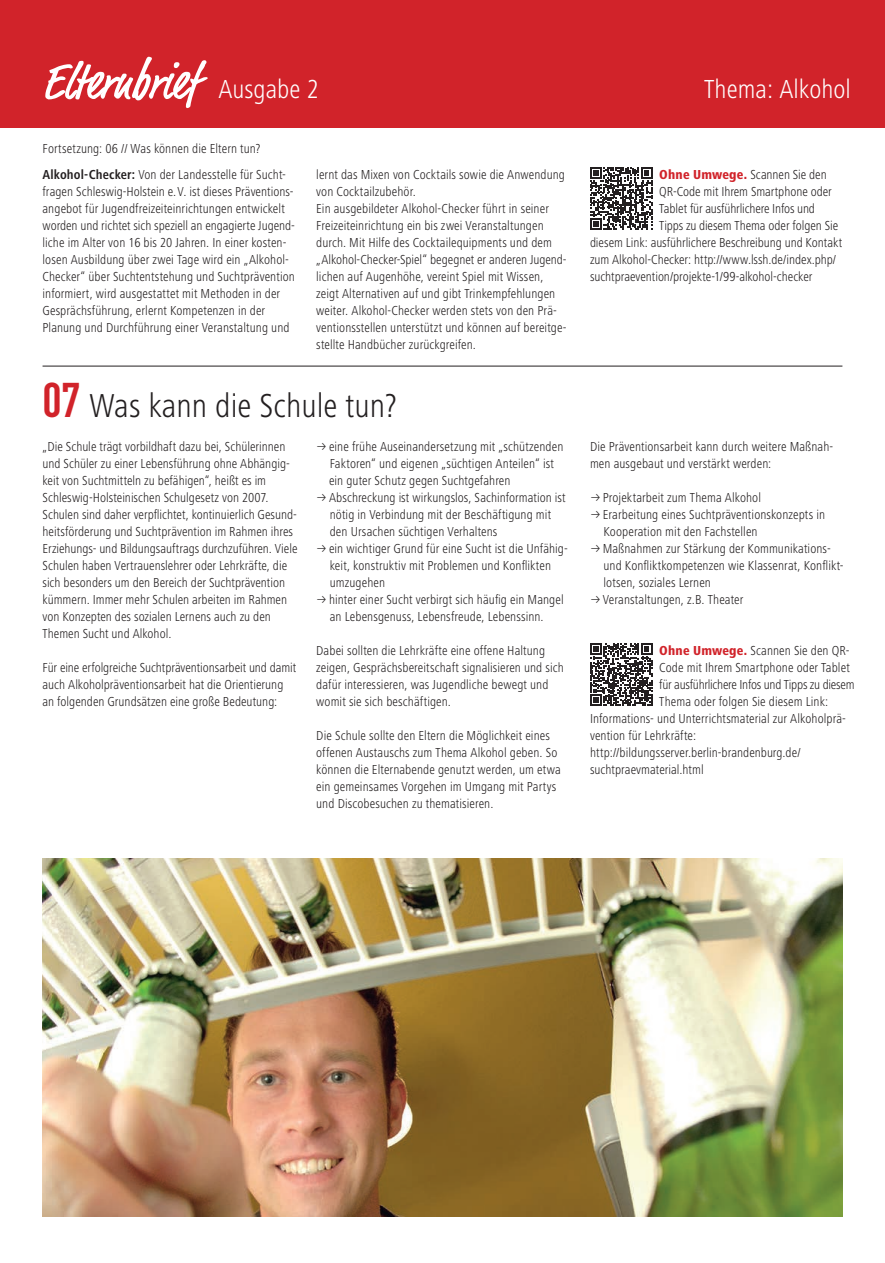
<style>
.page{position:relative;width:885px;height:1263px;background:#fff}
.page>*{position:absolute;margin:0;border:0;box-sizing:border-box;transform-origin:0 0}
.t1{font:500 condensed 51.3px "Market";color:#fff}
.t2{font:300 condensed 34.35px "Frutiger Next LT";color:#231f20}
.t3{font:300 condensed 27px "Frutiger Next LT";color:#fff}
.Fließtext{font:300 condensed 13.5px/17px "Frutiger Next LT";color:#231f20}
.Subhead{font:300 condensed 13.5px/17px "Frutiger Next LT";letter-spacing:.005em;color:#231f20}
.Aufzählung{font:300 condensed 13.5px/17px "Frutiger Next LT";letter-spacing:.005em;color:#231f20}
.Fließtext-2{font:300 condensed 13.5px "Frutiger Next LT";letter-spacing:-.02em;color:#231f20}
.s1{font-weight:700}
.s2{font-family:"DIN Cond";font-weight:700;font-stretch:normal;font-size:48px;color:#d1232a}
.s3{font-weight:800;color:#d1232a}
</style>
<div class="page">
<hr style="left:43px;top:366px;width:799px;height:1px;background:#231f20">
<div style="left:0;top:0;width:884px;height:128px;background:#d1232a"></div>
<svg style="left:132px;top:57px;width:20px;height:43px"></svg>
<img style="left:43px;top:859px;width:799px;height:357px">
<svg style="left:590px;top:167px;width:62px;height:63px"></svg>
<svg style="left:590px;top:643px;width:62px;height:63px"></svg>
<p class="t1" style="left:43px;top:51px;width:157px">Eltern rief</p>
<p class="t3" style="left:218px;top:75px;width:102px">Ausgabe 2</p>
<p class="t3" style="left:704px;top:75px;width:148px">Thema: Alkohol</p>
<p class="Fließtext" style="left:43px;top:140px;width:219px">Fortsetzung: 06 // Was können die Eltern tun?</p>
<p class="Subhead" style="left:43px;top:166px;width:254px"><span class="s1">Alkohol-Checker:</span> Von der Landesstelle für Sucht&shy;fragen Schleswig-Holstein e.V. ist dieses Präventions&shy;angebot für Jugendfreizeiteinrichtungen entwickelt worden und richtet sich speziell an engagierte Jugend&shy;liche im Alter von 16 bis 20 Jahren. In einer kosten&shy;losen Ausbildung über zwei Tage wird ein „Alkohol-Checker“ über Suchtentstehung und Suchtprävention informiert, wird ausgestattet mit Methoden in der Gesprächsführung, erlernt Kompetenzen in der Planung und Durchführung einer Veranstaltung und</p>
<p class="Subhead" style="left:316px;top:166px;width:250px">lernt das Mixen von Cocktails sowie die Anwendung von Cocktailzubehör.</p>
<p class="Subhead" style="left:316px;top:200px;width:252px">Ein ausgebildeter Alkohol-Checker führt in seiner Freizeiteinrichtung ein bis zwei Veranstaltungen durch. Mit Hilfe des Cocktailequipments und dem „Alkohol-Checker-Spiel“ begegnet er anderen Jugend&shy;lichen auf Augenhöhe, vereint Spiel mit Wissen, zeigt Alternativen auf und gibt Trinkempfehlungen weiter. Alkohol-Checker werden stets von den Prä&shy;ventionsstellen unterstützt und können auf bereitge&shy;stellte Handbücher zurückgreifen.</p>
<p class="t2" style="left:43px;top:387px;width:356px"><span class="s2">07</span> Was kann die Schule tun?</p>
<p class="Fließtext" style="left:43px;top:438px;width:256px">„Die Schule trägt vorbildhaft dazu bei, Schülerinnen und Schüler zu einer Lebensführung ohne Abhängig&shy;keit von Suchtmitteln zu befähigen“, heißt es im Schleswig-Holsteinischen Schulgesetz von 2007.<br>Schulen sind daher verpflichtet, kontinuierlich Gesund&shy;heitsförderung und Suchtprävention im Rahmen ihres Erziehungs- und Bildungsauftrags durchzuführen. Viele Schulen haben Vertrauenslehrer oder Lehrkräfte, die sich besonders um den Bereich der Suchtprävention kümmern. Immer mehr Schulen arbeiten im Rahmen von Konzepten des sozialen Lernens auch zu den Themen Sucht und Alkohol.</p>
<p class="Fließtext" style="left:43px;top:659px;width:255px">Für eine erfolgreiche Suchtpräventionsarbeit und damit auch Alkoholpräventionsarbeit hat die Orientierung an folgenden Grundsätzen eine große Bedeutung:</p>
<p class="Aufzählung" style="left:329px;top:438px;width:236px">eine frühe Auseinandersetzung mit „schützenden<br>Faktoren“ und eigenen „süchtigen Anteilen“ ist ein guter Schutz gegen Suchtgefahren</p>
<p class="Aufzählung" style="left:329px;top:489px;width:238px">Abschreckung ist wirkungslos, Sachinformation ist nötig in Verbindung mit der Beschäftigung mit den Ursachen süchtigen Verhaltens</p>
<p class="Aufzählung" style="left:329px;top:540px;width:240px">ein wichtiger Grund für eine Sucht ist die Unfähig&shy;keit, konstruktiv mit Problemen und Konflikten umzugehen</p>
<p class="Aufzählung" style="left:329px;top:591px;width:236px">hinter einer Sucht verbirgt sich häufig ein Mangel an Lebensgenuss, Lebensfreude, Lebenssinn.</p>
<p class="Fließtext" style="left:316px;top:642px;width:249px">Dabei sollten die Lehrkräfte eine offene Haltung zeigen, Gesprächsbereitschaft signalisieren und sich dafür interessieren, was Jugendliche bewegt und womit sie sich beschäftigen.</p>
<p class="Fließtext" style="left:316px;top:727px;width:246px">Die Schule sollte den Eltern die Möglichkeit eines offenen Austauschs zum Thema Alkohol geben. So können die Elternabende genutzt werden, um etwa ein gemeinsames Vorgehen im Umgang mit Partys und Discobesuchen zu thematisieren.</p>
<p class="Fließtext" style="left:659px;top:166px;width:169px"><span class="s3">Ohne Umwege.</span> Scannen Sie den</p>
<p class="Fließtext" style="left:659px;top:183px;width:174px">QR-Code mit Ihrem Smartphone oder</p>
<p class="Fließtext" style="left:659px;top:200px;width:157px">Tablet für ausführlichere Infos und</p>
<p class="Fließtext" style="left:659px;top:217px;width:180px">Tipps zu diesem Thema oder folgen Sie</p>
<p class="Fließtext" style="left:590px;top:234px;width:254px">diesem Link: ausführlichere Beschreibung und Kontakt</p>
<p class="Fließtext" style="left:590px;top:251px;width:248px">zum Alkohol-Checker: http://www.lssh.de/index.php/</p>
<p class="Fließtext" style="left:590px;top:268px;width:224px">suchtpraevention/projekte-1/99-alkohol-checker</p>
<p class="Fließtext" style="left:590px;top:438px;width:245px">Die Präventionsarbeit kann durch weitere Maßnah&shy;men ausgebaut und verstärkt werden:</p>
<p class="Aufzählung" style="left:602px;top:489px;width:160px">Projektarbeit zum Thema Alkohol</p>
<p class="Aufzählung" style="left:602px;top:506px;width:224px">Erarbeitung eines Suchtpräventionskonzepts in<br>Kooperation mit den Fachstellen</p>
<p class="Aufzählung" style="left:602px;top:540px;width:242px">Maßnahmen zur Stärkung der Kommunikations&shy;und Konfliktkompetenzen wie Klassenrat, Konflikt&shy;lotsen, soziales Lernen</p>
<p class="Aufzählung" style="left:602px;top:591px;width:142px">Veranstaltungen, z.B. Theater</p>
<p class="Fließtext" style="left:659px;top:642px;width:192px"><span class="s3">Ohne Umwege.</span> Scannen Sie den QR-</p>
<p class="Fließtext" style="left:659px;top:659px;width:192px">Code mit Ihrem Smartphone oder Tablet</p>
<p class="Fließtext-2" style="left:659px;top:677px;width:197px">für ausführlichere Infos und Tipps zu diesem</p>
<p class="Fließtext" style="left:659px;top:693px;width:170px">Thema oder folgen Sie diesem Link:</p>
<p class="Fließtext" style="left:590px;top:710px;width:257px">Informations- und Unterrichtsmaterial zur Alkoholprä-</p>
<p class="Fließtext" style="left:590px;top:727px;width:108px">vention für Lehrkräfte:</p>
<p class="Fließtext" style="left:590px;top:744px;width:212px">http://bildungsserver.berlin-brandenburg.de/</p>
<p class="Fließtext" style="left:590px;top:761px;width:115px">suchtpraevmaterial.html</p>
</div>
